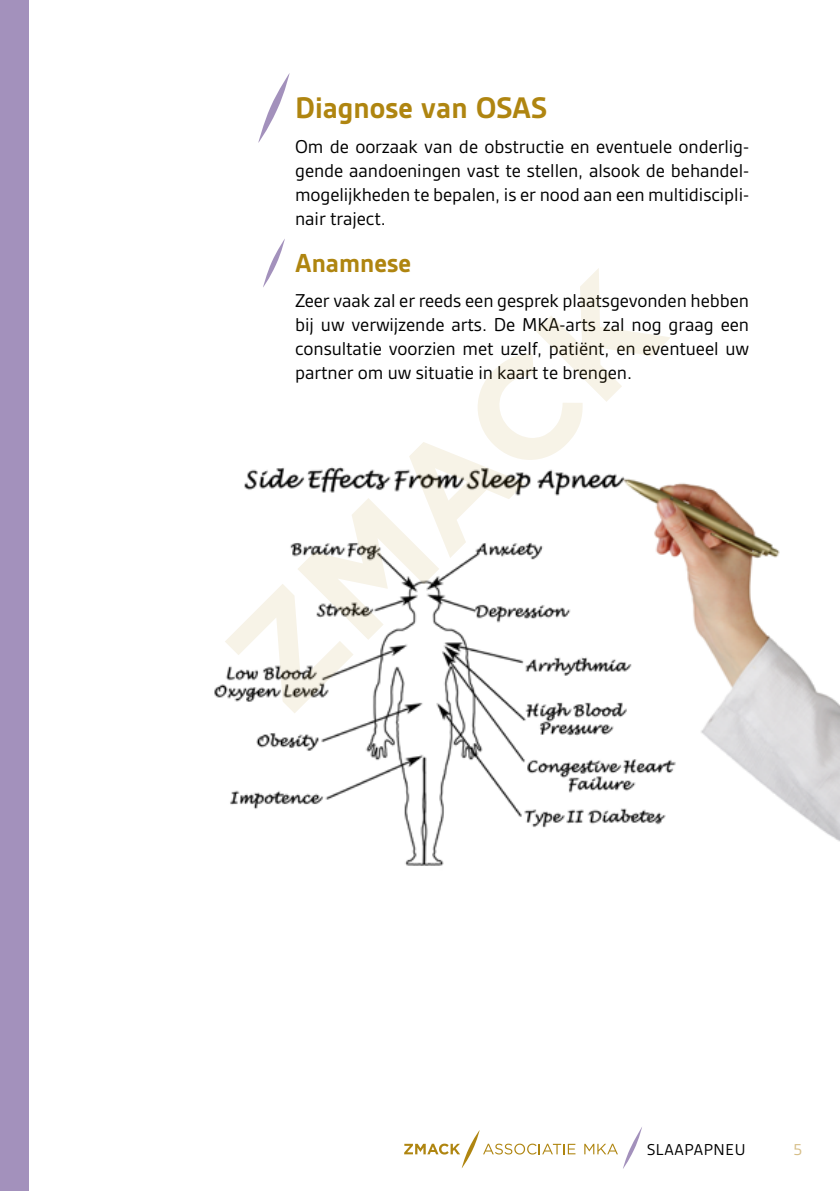
<style>
.page{position:relative;width:840px;height:1191px;background:#fff}
.page>*{position:absolute;margin:0;border:0;box-sizing:border-box;transform-origin:0 0}
.t1{font:700 32px "Gesta";color:#af8510}
.t2{font:700 28px "Gesta";color:#af8510}
.t3{font:20px/24px "Gesta";letter-spacing:-.005em;color:#000;text-align:justify}
.t4{font:17px "Gesta";letter-spacing:.04em;color:#000}
.t5{font:17px "Gesta";color:#d6be88}
</style>
<div class="page">
<div style="left:0;top:0;width:28px;height:1191px;background:#a391bc"></div>
<img style="left:214px;top:483px;width:625px;height:383px">
<svg style="left:258px;top:74px;width:31px;height:69px"></svg>
<svg style="left:404px;top:1130px;width:171px;height:38px"></svg>
<svg style="left:584px;top:1129px;width:57px;height:40px"></svg>
<svg style="left:225px;top:239px;width:453px;height:481px"></svg>
<h1 class="t1" style="left:295px;top:89px;width:253px">Diagnose van OSAS</h1>
<p class="t3" style="left:295px;top:134px;width:455px">Om de oorzaak van de obstructie en eventuele onderlig&shy;gende aandoeningen vast te stellen, alsook de behandel&shy;mogelijkheden te bepalen, is er nood aan een multidiscipli&shy;nair traject.</p>
<h2 class="t2" style="left:295px;top:247px;width:117px">Anamnese</h2>
<p class="t3" style="left:295px;top:288px;width:455px">Zeer vaak zal er reeds een gesprek plaatsgevonden hebben bij uw verwijzende arts. De MKA-arts zal nog graag een consultatie voorzien met uzelf, patiënt, en eventueel uw partner om uw situatie in kaart te brengen.</p>
<p class="t4" style="left:646px;top:1139px;width:100px">SLAAPAPNEU</p>
<p class="t5" style="left:793px;top:1139px;width:10px">5</p>
</div>
